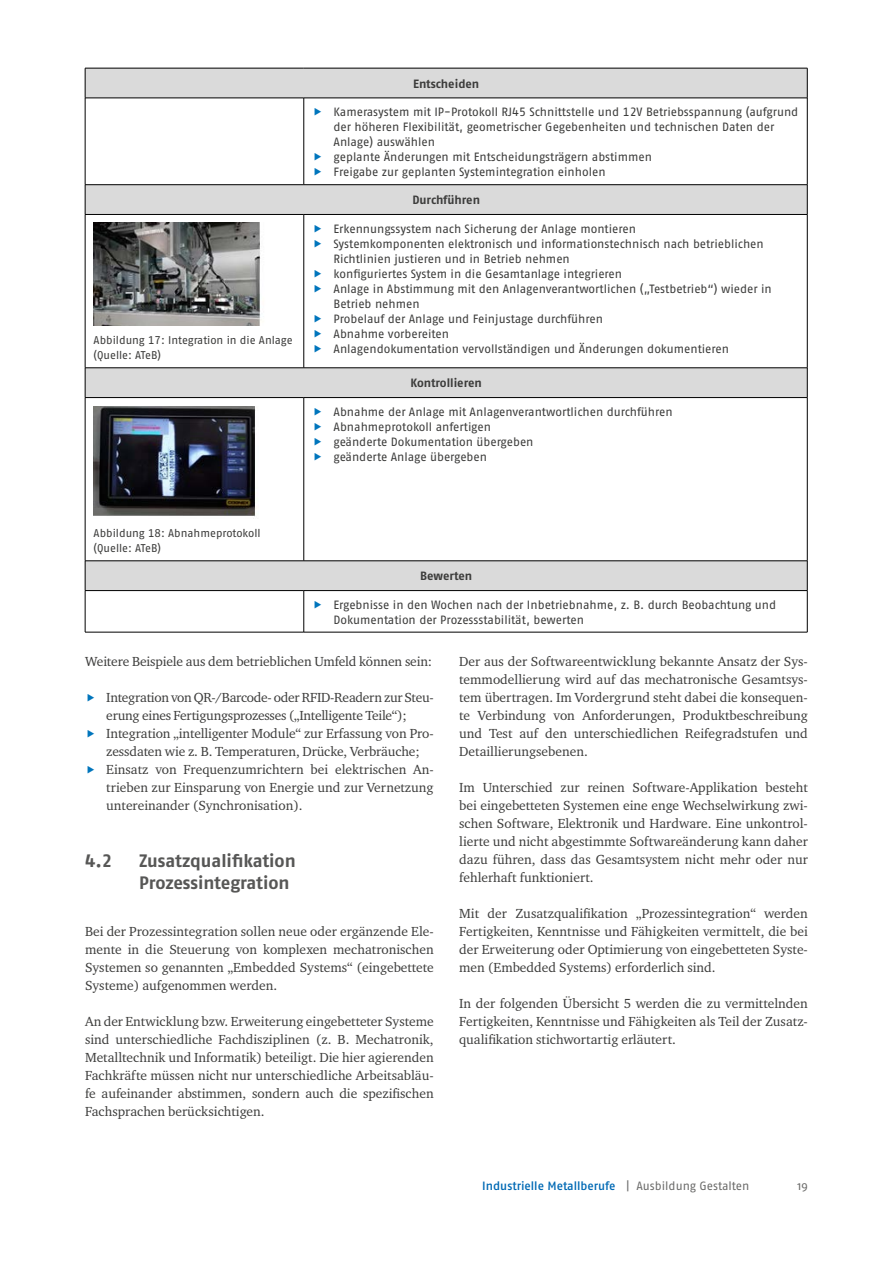
<style>
.page{position:relative;width:893px;height:1263px;background:#fff}
.page>*{position:absolute;margin:0;border:0;box-sizing:border-box;transform-origin:0 0}
.id240{font:700 18px/22.5px "Fago Pro";letter-spacing:-.005em;color:#575756}
.id231{font:13.5px/18px "Charter ITC Pro";color:#3c3c3b;text-align:justify}
.id230{font:13.5px/18px "Charter ITC Pro";color:#3c3c3b;text-align:justify}
.id231-2{font:13.5px/18px "Charter ITC Pro";letter-spacing:-.02em;color:#3c3c3b}
.id224{font:13.5px "Charter ITC Pro";letter-spacing:-.01em;color:#3c3c3b}
.t1{font:12px/15px "Fago Pro";letter-spacing:-.005em;color:#3c3c3b}
.t2{font:500 12px "Fago Pro";color:#0069b4}
.id259{font:700 12px "Fago Pro";letter-spacing:-.005em;color:#3c3c3b}
.t3{font:12px "Fago Pro";color:#6b6b6a}
.id244{font:11.25px/15px "Fago Pro";color:#3c3c3b}
.s1{font-weight:400;color:#6b6b6a}
</style>
<div class="page">
<svg style="left:86px;top:69px;width:721px;height:521px"></svg>
<hr style="left:85px;top:68px;width:1px;height:30px;background:#000">
<hr style="left:807px;top:68px;width:1px;height:30px;background:#000">
<hr style="left:85px;top:98px;width:219px;height:1px;background:#000">
<hr style="left:85px;top:98px;width:1px;height:87px;background:#000">
<hr style="left:304px;top:98px;width:503px;height:1px;background:#000">
<hr style="left:304px;top:98px;width:1px;height:87px;background:#000">
<hr style="left:807px;top:98px;width:1px;height:87px;background:#000">
<hr style="left:85px;top:184px;width:219px;height:1px;background:#000">
<svg style="left:85px;top:185px;width:1px;height:29px"></svg>
<hr style="left:304px;top:184px;width:503px;height:1px;background:#000">
<svg style="left:807px;top:185px;width:1px;height:29px"></svg>
<hr style="left:85px;top:214px;width:219px;height:1px;background:#000">
<hr style="left:85px;top:215px;width:1px;height:153px;background:#000">
<hr style="left:304px;top:214px;width:503px;height:1px;background:#000">
<hr style="left:304px;top:215px;width:1px;height:153px;background:#000">
<hr style="left:807px;top:215px;width:1px;height:153px;background:#000">
<hr style="left:85px;top:367px;width:219px;height:1px;background:#000">
<svg style="left:85px;top:368px;width:1px;height:29px"></svg>
<hr style="left:304px;top:367px;width:503px;height:1px;background:#000">
<svg style="left:807px;top:368px;width:1px;height:29px"></svg>
<hr style="left:85px;top:397px;width:219px;height:1px;background:#000">
<hr style="left:85px;top:398px;width:1px;height:163px;background:#000">
<hr style="left:304px;top:397px;width:503px;height:1px;background:#000">
<hr style="left:304px;top:398px;width:1px;height:163px;background:#000">
<hr style="left:807px;top:398px;width:1px;height:163px;background:#000">
<hr style="left:85px;top:560px;width:219px;height:1px;background:#000">
<svg style="left:85px;top:561px;width:1px;height:29px"></svg>
<hr style="left:304px;top:560px;width:503px;height:1px;background:#000">
<svg style="left:807px;top:561px;width:1px;height:29px"></svg>
<hr style="left:85px;top:590px;width:219px;height:1px;background:#000">
<hr style="left:85px;top:591px;width:1px;height:41px;background:#000">
<hr style="left:304px;top:590px;width:503px;height:1px;background:#000">
<hr style="left:304px;top:591px;width:1px;height:41px;background:#000">
<hr style="left:807px;top:591px;width:1px;height:41px;background:#000">
<hr style="left:85px;top:632px;width:219px;height:1px;background:#000">
<hr style="left:304px;top:632px;width:503px;height:1px;background:#000">
<hr style="left:85px;top:68px;width:219px;height:1px;background:#000">
<hr style="left:304px;top:68px;width:503px;height:1px;background:#000">
<img style="left:94px;top:223px;width:186px;height:102px">
<img style="left:94px;top:406px;width:164px;height:112px">
<svg style="left:315px;top:108px;width:6px;height:7px"></svg>
<svg style="left:315px;top:153px;width:6px;height:7px"></svg>
<svg style="left:315px;top:168px;width:6px;height:7px"></svg>
<svg style="left:315px;top:224px;width:6px;height:8px"></svg>
<svg style="left:315px;top:239px;width:6px;height:8px"></svg>
<svg style="left:315px;top:269px;width:6px;height:8px"></svg>
<svg style="left:315px;top:284px;width:6px;height:8px"></svg>
<svg style="left:315px;top:314px;width:6px;height:8px"></svg>
<svg style="left:315px;top:329px;width:6px;height:8px"></svg>
<svg style="left:315px;top:344px;width:6px;height:8px"></svg>
<svg style="left:315px;top:407px;width:6px;height:8px"></svg>
<svg style="left:315px;top:422px;width:6px;height:8px"></svg>
<svg style="left:315px;top:437px;width:6px;height:8px"></svg>
<svg style="left:315px;top:452px;width:6px;height:8px"></svg>
<h6 class="id244" style="left:94px;top:333px;width:200px">Abbildung 17: Integration in die Anlage (Quelle: ATeB)</h6>
<h6 class="id244" style="left:94px;top:526px;width:169px">Abbildung 18: Abnahmeprotokoll (Quelle: ATeB)</h6>
<p class="id259" style="left:413px;top:76px;width:68px">Entscheiden</p>
<p class="t1" style="left:334px;top:104px;width:466px">Kamerasystem mit IP-Protokoll RJ45 Schnittstelle und 12V Betriebsspannung (aufgrund der höheren Flexibilität, geometrischer Gegebenheiten und technischen Daten der<br>Anlage) auswählen</p>
<p class="t1" style="left:334px;top:149px;width:320px">geplante Änderungen mit Entscheidungsträgern abstimmen</p>
<p class="t1" style="left:334px;top:164px;width:274px">Freigabe zur geplanten Systemintegration einholen</p>
<p class="id259" style="left:412px;top:193px;width:69px">Durchführen</p>
<p class="t1" style="left:334px;top:221px;width:304px">Erkennungssystem nach Sicherung der Anlage montieren</p>
<p class="t1" style="left:334px;top:236px;width:432px">Systemkomponenten elektronisch und informationstechnisch nach betrieblichen<br>Richtlinien justieren und in Betrieb nehmen</p>
<p class="t1" style="left:334px;top:266px;width:290px">konfiguriertes System in die Gesamtanlage integrieren</p>
<p class="t1" style="left:334px;top:281px;width:440px">Anlage in Abstimmung mit den Anlagenverantwortlichen („Testbetrieb“) wieder in<br>Betrieb nehmen</p>
<p class="t1" style="left:334px;top:311px;width:271px">Probelauf der Anlage und Feinjustage durchführen</p>
<p class="t1" style="left:334px;top:326px;width:117px">Abnahme vorbereiten</p>
<p class="t1" style="left:334px;top:341px;width:397px">Anlagendokumentation vervollständigen und Änderungen dokumentieren</p>
<p class="id259" style="left:411px;top:376px;width:73px">Kontrollieren</p>
<p class="t1" style="left:334px;top:404px;width:341px">Abnahme der Anlage mit Anlagenverantwortlichen durchführen</p>
<p class="t1" style="left:334px;top:419px;width:159px">Abnahmeprotokoll anfertigen</p>
<p class="t1" style="left:334px;top:434px;width:201px">geänderte Dokumentation übergeben</p>
<p class="t1" style="left:334px;top:449px;width:155px">geänderte Anlage übergeben</p>
<p class="id259" style="left:420px;top:569px;width:54px">Bewerten</p>
<p class="t1" style="left:334px;top:597px;width:444px">Ergebnisse in den Wochen nach der Inbetriebnahme, z. B. durch Beobachtung und<br>Dokumentation der Prozessstabilität, bewerten</p>
<p class="id224" style="left:85px;top:653px;width:349px">Weitere Beispiele aus dem betrieblichen Umfeld können sein:</p>
<p class="id231-2" style="left:106px;top:688px;width:329px">Integration von QR-/Barcode- oder RFID-Readern zur Steu&shy;erung eines Fertigungsprozesses („Intelligente Teile“);</p>
<p class="id231" style="left:106px;top:724px;width:329px">Integration „intelligenter Module“ zur Erfassung von Pro&shy;zessdaten wie z. B. Temperaturen, Drücke, Verbräuche;</p>
<p class="id231" style="left:106px;top:760px;width:329px">Einsatz von Frequenzumrichtern bei elektrischen An&shy;trieben zur Einsparung von Energie und zur Vernetzung untereinander (Synchronisation).</p>
<p class="id231" style="left:459px;top:652px;width:350px">Der aus der Softwareentwicklung bekannte Ansatz der Sys&shy;temmodellierung wird auf das mechatronische Gesamtsys&shy;tem übertragen. Im Vordergrund steht dabei die konsequen&shy;te Verbindung von Anforderungen, Produktbeschreibung und Test auf den unterschiedlichen Reifegradstufen und Detaillierungsebenen.</p>
<p class="id231" style="left:459px;top:778px;width:350px">Im Unterschied zur reinen Software-Applikation besteht bei eingebetteten Systemen eine enge Wechselwirkung zwi&shy;schen Software, Elektronik und Hardware. Eine unkontrol&shy;lierte und nicht abgestimmte Softwareänderung kann daher dazu führen, dass das Gesamtsystem nicht mehr oder nur fehlerhaft funktioniert.</p>
<p class="id231" style="left:459px;top:904px;width:350px">Mit der Zusatzqualifikation „Prozessintegration“ werden Fertigkeiten, Kenntnisse und Fähigkeiten vermittelt, die bei der Erweiterung oder Optimierung von eingebetteten Syste&shy;men (Embedded Systems) erforderlich sind.</p>
<p class="id231" style="left:459px;top:994px;width:350px">In der folgenden Übersicht 5 werden die zu vermittelnden Fertigkeiten, Kenntnisse und Fähigkeiten als Teil der Zusatz&shy;qualifikation stichwortartig erläutert.</p>
<h2 class="id240" style="left:85px;top:849px;width:29px">4.2</h2>
<h2 class="id240" style="left:139px;top:849px;width:158px">Zusatzqualifikation<br>Prozessintegration</h2>
<p class="id230" style="left:85px;top:922px;width:350px">Bei der Prozessintegration sollen neue oder ergänzende Ele&shy;mente in die Steuerung von komplexen mechatronischen Systemen so genannten „Embedded Systems“ (eingebettete Systeme) aufgenommen werden.</p>
<p class="id231" style="left:85px;top:1012px;width:350px">An der Entwicklung bzw. Erweiterung eingebetteter Systeme sind unterschiedliche Fachdisziplinen (z. B. Mechatronik, Metalltechnik und Informatik) beteiligt. Die hier agierenden Fachkräfte müssen nicht nur unterschiedliche Arbeitsabläu&shy;fe aufeinander abstimmen, sondern auch die spezifischen Fachsprachen berücksichtigen.</p>
<p class="t2" style="left:482px;top:1178px;width:269px">Industrielle Metallberufe <span class="s1">| Ausbildung Gestalten</span></p>
<p class="t3" style="left:797px;top:1178px;width:12px">19</p>
</div>
